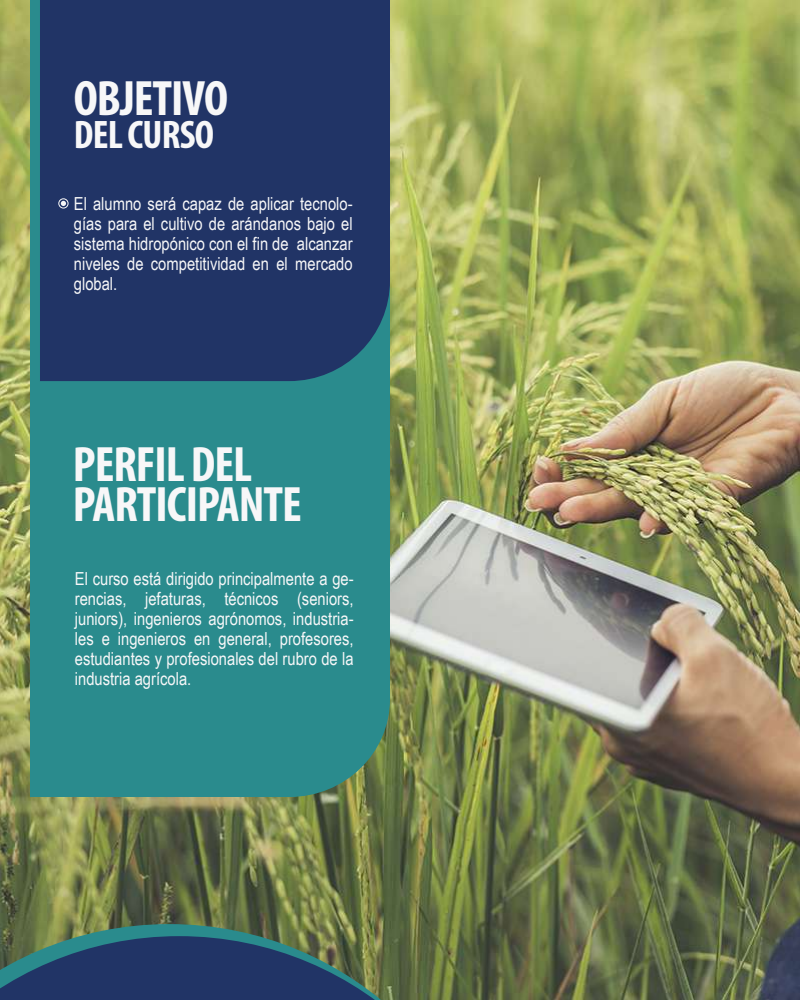
<style>
.page{position:relative;width:800px;height:1000px;background:#fff}
.page>*{position:absolute;margin:0;border:0;box-sizing:border-box;transform-origin:0 0}
.t1{font:700 condensed 50px/40px "Myriad Pro";letter-spacing:-.02em;color:#f7f7f8}
.t2{font:700 condensed 40px "Myriad Pro";letter-spacing:-.02em;color:#f7f7f8}
.t3{font:18px/20px "Arial Narrow";color:#f7f7f8;text-align:justify}
</style>
<div class="page">
<img style="left:0;top:0;width:800px;height:1000px">
<svg style="left:0;top:924px;width:503px;height:12px;background:#5a7855"></svg>
<svg style="left:0;top:936px;width:511px;height:64px;background:#3a515b"></svg>
<div style="left:30px;top:0;width:360px;height:797px;background:#2a8b8d"></div>
<div style="left:40px;top:0;width:350px;height:381px;background:#213466"></div>
<svg style="left:61px;top:201px;width:5px;height:5px"></svg>
<div style="left:58px;top:198px;width:11px;height:11px;border:1px solid #f7f7f8;border-radius:50%"></div>
<h1 class="t1" style="left:74px;top:77px;width:156px">OBJETIVO</h1>
<h2 class="t2" style="left:74px;top:110px;width:142px">DEL CURSO</h2>
<p class="t3" style="left:74px;top:193px;width:280px">El alumno será capaz de aplicar tecnolo&shy;gías para el cultivo de arándanos bajo el sistema hidropónico con el fin de alcanzar niveles de competitividad en el mercado global.</p>
<h1 class="t1" style="left:73px;top:443px;width:230px">PERFIL DEL<br>PARTICIPANTE</h1>
<p class="t3" style="left:75px;top:568px;width:280px">El curso está dirigido principalmente a ge&shy;rencias, jefaturas, técnicos (seniors, juniors), ingenieros agrónomos, industria&shy;les e ingenieros en general, profesores, estudiantes y profesionales del rubro de la industria agrícola.</p>
</div>
